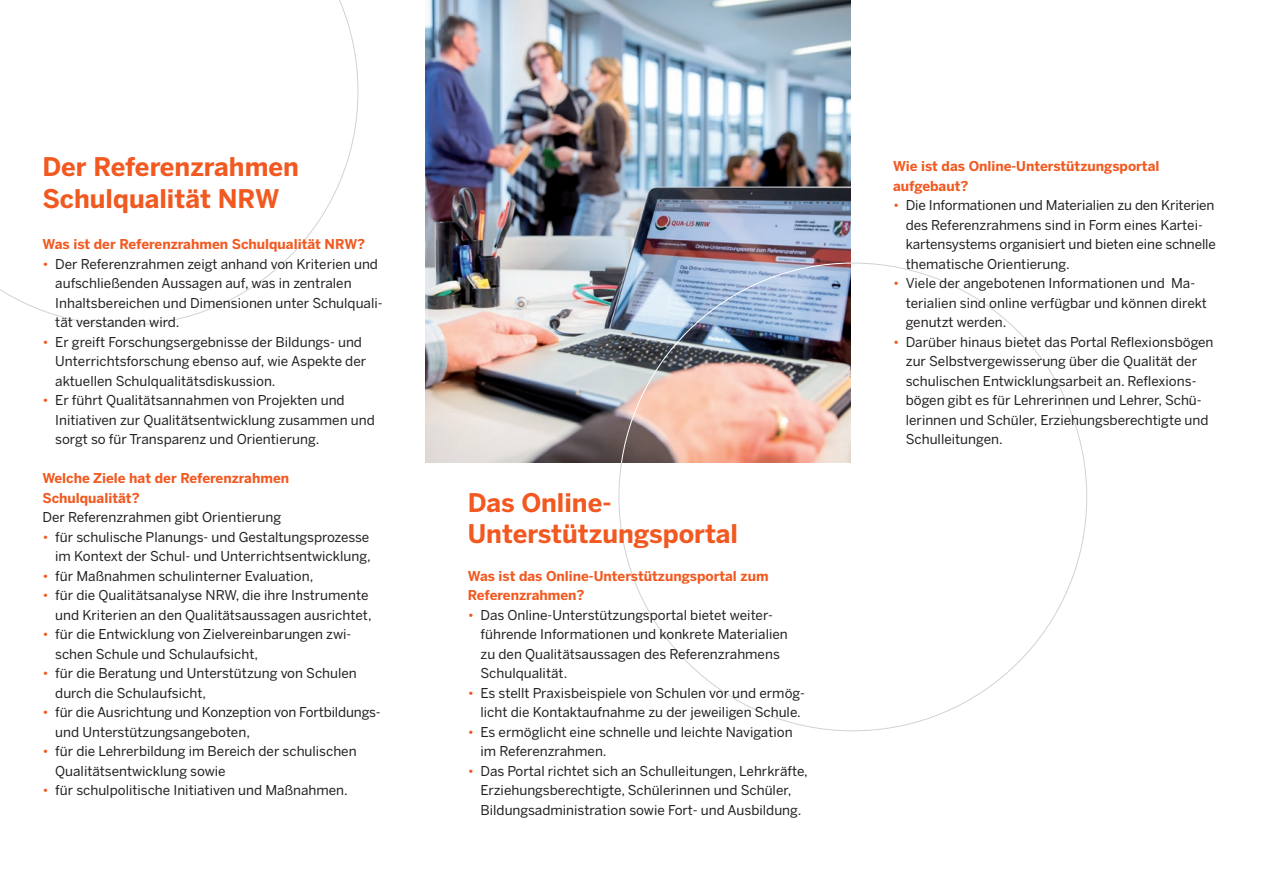
<style>
.page{position:relative;width:1263px;height:893px;background:#fff}
.page>*{position:absolute;margin:0;border:0;box-sizing:border-box;transform-origin:0 0}
._1_Head_Bold_17_21{font:700 25.5px/31.5px "Benton Sans";color:#f15921}
._3_Copy_reg_9_13{font:700 25.5px "Benton Sans";color:#f15921}
._3_Copy_reg_9_13-2{font:13.5px/19.5px "Benton Sans";color:#231f20}
._3_Copy{font:13.5px/19.5px "Benton Sans";color:#231f20}
._3_Copy_fett_Benton{font:700 13.5px/19.5px "Benton Sans";color:#f15921}
._3_Copy-2{font:700 13.5px/19.5px "Benton Sans";color:#f15921}
.s1{color:#f15921}
</style>
<div class="page">
<svg style="left:0;top:0;width:358px;height:326px"></svg>
<img style="left:425px;top:0;width:425px;height:462px">
<img style="left:619px;top:263px;width:231px;height:199px">
<p class="_3_Copy_reg_9_13" style="left:43px;top:152px;width:258px">Der Referenzrahmen</p>
<p class="_1_Head_Bold_17_21" style="left:43px;top:183px;width:238px">Schulqualität NRW</p>
<p class="_3_Copy_fett_Benton" style="left:43px;top:235px;width:324px">Was ist der Referenzrahmen Schulqualität NRW?</p>
<p class="_3_Copy_reg_9_13-2" style="left:55px;top:254px;width:329px;text-indent:-13px"><span class="s1">•</span> Der Referenzrahmen zeigt anhand von Kriterien und aufschließenden Aussagen auf, was in zentralen Inhaltsbereichen und Dimensionen unter Schulquali&shy;tät verstanden wird.</p>
<p class="_3_Copy_reg_9_13-2" style="left:55px;top:332px;width:312px;text-indent:-13px"><span class="s1">•</span> Er greift Forschungsergebnisse der Bildungs- und<br>Unterrichtsforschung ebenso auf, wie Aspekte der aktuellen Schulqualitätsdiskussion.</p>
<p class="_3_Copy_reg_9_13-2" style="left:55px;top:391px;width:321px;text-indent:-13px"><span class="s1">•</span> Er führt Qualitätsannahmen von Projekten und<br>Initiativen zur Qualitätsentwicklung zusammen und sorgt so für Transparenz und Orientierung.</p>
<p class="_3_Copy_fett_Benton" style="left:43px;top:469px;width:248px">Welche Ziele hat der Referenzrahmen<br>Schulqualität?</p>
<p class="_3_Copy_reg_9_13-2" style="left:43px;top:508px;width:240px">Der Referenzrahmen gibt Orientierung</p>
<p class="_3_Copy_reg_9_13-2" style="left:43px;top:527px;width:330px;text-align:right"><span class="s1">•</span> für schulische Planungs- und Gestaltungsprozesse im Kontext der Schul- und Unterrichtsentwicklung,</p>
<p class="_3_Copy_reg_9_13-2" style="left:43px;top:566px;width:272px"><span class="s1">•</span> für Maßnahmen schulinterner Evaluation,</p>
<p class="_3_Copy_reg_9_13-2" style="left:43px;top:586px;width:331px;text-align:right"><span class="s1">•</span> für die Qualitätsanalyse NRW, die ihre Instrumente und Kriterien an den Qualitätsaussagen ausrichtet,</p>
<p class="_3_Copy_reg_9_13-2" style="left:55px;top:625px;width:298px;text-indent:-13px"><span class="s1">•</span> für die Entwicklung von Zielvereinbarungen zwi&shy;schen Schule und Schulaufsicht,</p>
<p class="_3_Copy_reg_9_13-2" style="left:55px;top:664px;width:303px;text-indent:-13px"><span class="s1">•</span> für die Beratung und Unterstützung von Schulen durch die Schulaufsicht,</p>
<p class="_3_Copy_reg_9_13-2" style="left:55px;top:703px;width:327px;text-indent:-13px"><span class="s1">•</span> für die Ausrichtung und Konzeption von Fortbildungs&shy;und Unterstützungsangeboten,</p>
<p class="_3_Copy_reg_9_13-2" style="left:55px;top:742px;width:303px;text-indent:-13px"><span class="s1">•</span> für die Lehrerbildung im Bereich der schulischen<br>Qualitätsentwicklung sowie</p>
<p class="_3_Copy_reg_9_13-2" style="left:43px;top:781px;width:307px"><span class="s1">•</span> für schulpolitische Initiativen und Maßnahmen.</p>
<p class="_1_Head_Bold_17_21" style="left:468px;top:487px;width:272px">Das Online-<br>Unterstützungsportal</p>
<p class="_3_Copy_fett_Benton" style="left:468px;top:566px;width:302px">Was ist das Online-Unterstützungsportal zum<br>Referenzrahmen?</p>
<p class="_3_Copy" style="left:480px;top:605px;width:309px;text-indent:-13px"><span class="s1">•</span> Das Online-Unterstützungsportal bietet weiter&shy;führende Informationen und konkrete Materialien zu den Qualitätsaussagen des Referenzrahmens Schulqualität.</p>
<p class="_3_Copy" style="left:468px;top:683px;width:339px;text-align:right"><span class="s1">•</span> Es stellt Praxisbeispiele von Schulen vor und ermög&shy;licht die Kontaktaufnahme zu der jeweiligen Schule.</p>
<p class="_3_Copy" style="left:480px;top:722px;width:314px;text-indent:-13px"><span class="s1">•</span> Es ermöglicht eine schnelle und leichte Navigation im Referenzrahmen.</p>
<p class="_3_Copy" style="left:468px;top:761px;width:342px;text-align:center"><span class="s1">•</span> Das Portal richtet sich an Schulleitungen, Lehrkräfte,<br>Erziehungsberechtigte, Schülerinnen und Schüler,<br>Bildungsadministration sowie Fort- und Ausbildung.</p>
<p class="_3_Copy-2" style="left:893px;top:157px;width:268px">Wie ist das Online-Unterstützungsportal aufgebaut?</p>
<p class="_3_Copy" style="left:906px;top:196px;width:312px;text-indent:-13px"><span class="s1">•</span> Die Informationen und Materialien zu den Kriterien des Referenzrahmens sind in Form eines Kartei&shy;kartensystems organisiert und bieten eine schnelle thematische Orientierung.</p>
<p class="_3_Copy" style="left:906px;top:274px;width:303px;text-indent:-13px"><span class="s1">•</span> Viele der angebotenen Informationen und Ma&shy;terialien sind online verfügbar und können direkt genutzt werden.</p>
<p class="_3_Copy" style="left:906px;top:332px;width:309px;text-indent:-13px"><span class="s1">•</span> Darüber hinaus bietet das Portal Reflexionsbögen zur Selbstvergewisserung über die Qualität der schulischen Entwicklungsarbeit an. Reflexions&shy;bögen gibt es für Lehrerinnen und Lehrer, Schü&shy;lerinnen und Schüler, Erziehungsberechtigte und Schulleitungen.</p>
</div>
